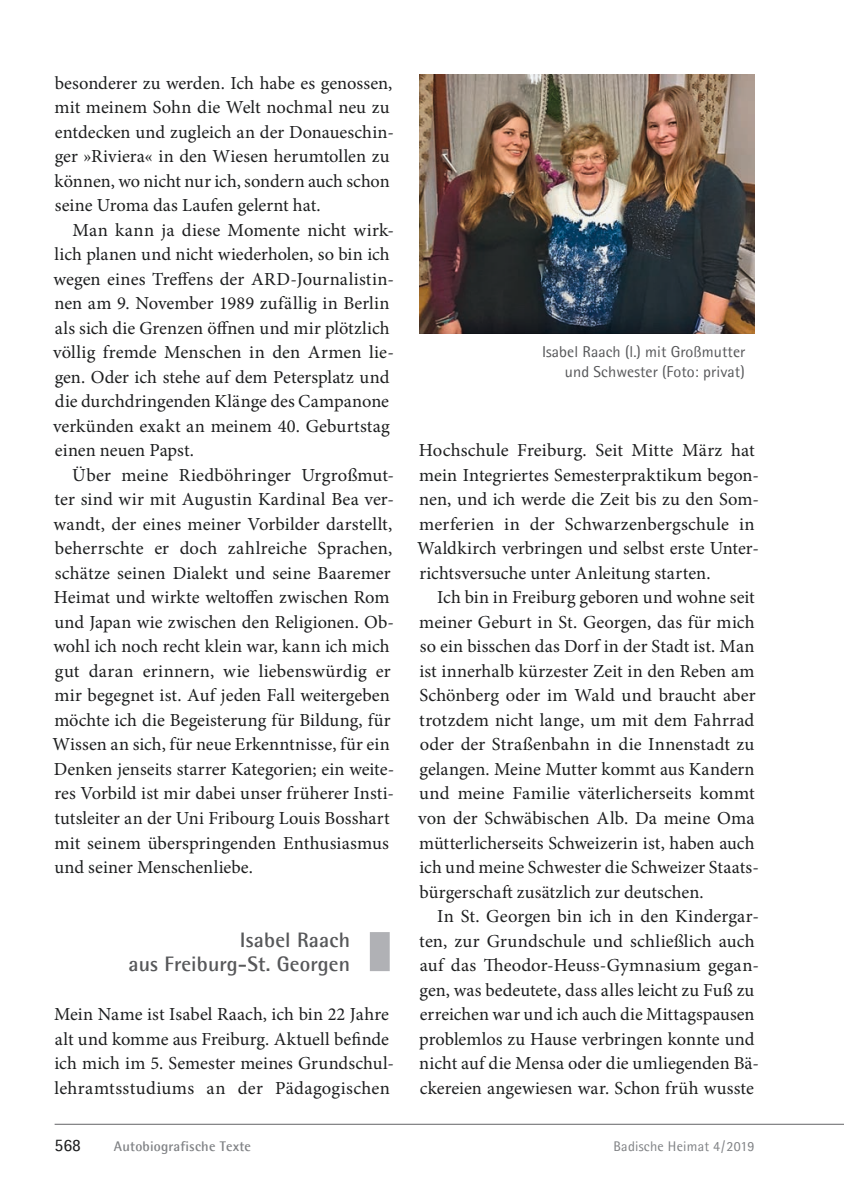
<style>
.page{position:relative;width:844px;height:1191px;background:#fff}
.page>*{position:absolute;margin:0;border:0;box-sizing:border-box;transform-origin:0 0}
.t1{font:700 21px/24.5px "Agfa Rotis Semisans";letter-spacing:.01em;color:#57585a;text-align:right}
.t2{font:18.38px/24.5px "Minion Pro";letter-spacing:.005em;color:#1d1e1f}
.t3{font:17.5px "Agfa Rotis Semisans";color:#1d1e1f}
.t4{font:15.75px/20.1px "Agfa Rotis Semisans";letter-spacing:.005em;color:#57585a;text-align:right}
.t5{font:700 14px "Agfa Rotis Semisans";letter-spacing:.015em;color:#808285}
.t6{font:14px "Agfa Rotis Semisans";letter-spacing:.015em;color:#808285}
</style>
<div class="page">
<hr style="left:55px;top:1124px;width:788px;height:1px;background:#636366">
<div style="left:370px;top:932px;width:19px;height:39px;background:#b0b1b5"></div>
<img style="left:419px;top:74px;width:335px;height:260px">
<p class="t2" style="left:55px;top:72px;width:339px">besonderer zu werden. Ich habe es genossen,</p>
<p class="t2" style="left:54px;top:97px;width:336px">mit meinem Sohn die Welt nochmal neu zu</p>
<p class="t2" style="left:55px;top:121px;width:340px">entdecken und zugleich an der Donaueschin-</p>
<p class="t2" style="left:55px;top:146px;width:336px">ger »Riviera« in den Wiesen herumtollen zu</p>
<p class="t2" style="left:55px;top:170px;width:336px">können, wo nicht nur ich, sondern auch schon</p>
<p class="t2" style="left:55px;top:195px;width:267px">seine Uroma das Laufen gelernt hat.</p>
<p class="t2" style="left:72px;top:219px;width:323px">Man kann ja diese Momente nicht wirk-</p>
<p class="t2" style="left:55px;top:244px;width:336px">lich planen und nicht wiederholen, so bin ich</p>
<p class="t2" style="left:53px;top:268px;width:342px">wegen eines Treffens der ARD-Journalistin-</p>
<p class="t2" style="left:54px;top:293px;width:337px">nen am 9. November 1989 zufällig in Berlin</p>
<p class="t2" style="left:55px;top:317px;width:336px">als sich die Grenzen öffnen und mir plötzlich</p>
<p class="t2" style="left:53px;top:342px;width:342px">völlig fremde Menschen in den Armen lie-</p>
<p class="t2" style="left:55px;top:366px;width:336px">gen. Oder ich stehe auf dem Petersplatz und</p>
<p class="t2" style="left:55px;top:391px;width:335px">die durchdringenden Klänge des Campanone</p>
<p class="t2" style="left:53px;top:415px;width:338px">verkünden exakt an meinem 40. Geburtstag</p>
<p class="t2" style="left:55px;top:440px;width:141px">einen neuen Papst.</p>
<p class="t2" style="left:72px;top:464px;width:323px">Über meine Riedböhringer Urgroßmut-</p>
<p class="t2" style="left:54px;top:489px;width:341px">ter sind wir mit Augustin Kardinal Bea ver-</p>
<p class="t2" style="left:53px;top:513px;width:340px">wandt, der eines meiner Vorbilder darstellt,</p>
<p class="t2" style="left:55px;top:537px;width:339px">beherrschte er doch zahlreiche Sprachen,</p>
<p class="t2" style="left:55px;top:562px;width:337px">schätze seinen Dialekt und seine Baaremer</p>
<p class="t2" style="left:54px;top:587px;width:337px">Heimat und wirkte weltoffen zwischen Rom</p>
<p class="t2" style="left:54px;top:611px;width:341px">und Japan wie zwischen den Religionen. Ob-</p>
<p class="t2" style="left:53px;top:636px;width:337px">wohl ich noch recht klein war, kann ich mich</p>
<p class="t2" style="left:55px;top:660px;width:337px">gut daran erinnern, wie liebenswürdig er</p>
<p class="t2" style="left:54px;top:685px;width:337px">mir begegnet ist. Auf jeden Fall weitergeben</p>
<p class="t2" style="left:54px;top:709px;width:338px">möchte ich die Begeisterung für Bildung, für</p>
<p class="t2" style="left:52px;top:734px;width:339px">Wissen an sich, für neue Erkenntnisse, für ein</p>
<p class="t2" style="left:54px;top:758px;width:342px">Denken jenseits starrer Kategorien; ein weite-</p>
<p class="t2" style="left:54px;top:782px;width:341px">res Vorbild ist mir dabei unser früherer Insti-</p>
<p class="t2" style="left:54px;top:807px;width:337px">tutsleiter an der Uni Fribourg Louis Bosshart</p>
<p class="t2" style="left:54px;top:832px;width:336px">mit seinem überspringenden Enthusiasmus</p>
<p class="t2" style="left:54px;top:856px;width:200px">und seiner Menschenliebe.</p>
<p class="t1" style="left:128px;top:926px;width:223px">Isabel Raach<br>aus Freiburg-St. Georgen</p>
<p class="t2" style="left:54px;top:1003px;width:341px">Mein Name ist Isabel Raach, ich bin 22 Jahre alt und komme aus Freiburg. Aktuell befinde ich mich im 5. Semester meines Grundschul&shy;lehramtsstudiums an der Pädagogischen</p>
<p class="t4" style="left:542px;top:341px;width:205px">Isabel Raach (l.) mit Großmutter und Schwester (Foto: privat)</p>
<p class="t2" style="left:419px;top:440px;width:337px">Hochschule Freiburg. Seit Mitte März hat</p>
<p class="t2" style="left:419px;top:464px;width:341px">mein Integriertes Semesterpraktikum begon-</p>
<p class="t2" style="left:419px;top:489px;width:341px">nen, und ich werde die Zeit bis zu den Som-</p>
<p class="t2" style="left:419px;top:513px;width:337px">merferien in der Schwarzenbergschule in</p>
<p class="t2" style="left:417px;top:538px;width:343px">Waldkirch verbringen und selbst erste Unter-</p>
<p class="t2" style="left:419px;top:562px;width:293px">richtsversuche unter Anleitung starten.</p>
<p class="t2" style="left:437px;top:587px;width:319px">Ich bin in Freiburg geboren und wohne seit</p>
<p class="t2" style="left:419px;top:611px;width:337px">meiner Geburt in St. Georgen, das für mich</p>
<p class="t2" style="left:419px;top:636px;width:336px">so ein bisschen das Dorf in der Stadt ist. Man</p>
<p class="t2" style="left:419px;top:660px;width:336px">ist innerhalb kürzester Zeit in den Reben am</p>
<p class="t2" style="left:419px;top:685px;width:338px">Schönberg oder im Wald und braucht aber</p>
<p class="t2" style="left:419px;top:709px;width:336px">trotzdem nicht lange, um mit dem Fahrrad</p>
<p class="t2" style="left:420px;top:734px;width:336px">oder der Straßenbahn in die Innenstadt zu</p>
<p class="t2" style="left:419px;top:758px;width:336px">gelangen. Meine Mutter kommt aus Kandern</p>
<p class="t2" style="left:419px;top:783px;width:337px">und meine Familie väterlicherseits kommt</p>
<p class="t2" style="left:418px;top:807px;width:338px">von der Schwäbischen Alb. Da meine Oma</p>
<p class="t2" style="left:419px;top:832px;width:336px">mütterlicherseits Schweizerin ist, haben auch</p>
<p class="t2" style="left:419px;top:856px;width:341px">ich und meine Schwester die Schweizer Staats-</p>
<p class="t2" style="left:419px;top:881px;width:285px">bürgerschaft zusätzlich zur deutschen.</p>
<p class="t2" style="left:437px;top:905px;width:323px">In St. Georgen bin ich in den Kindergar-</p>
<p class="t2" style="left:419px;top:930px;width:337px">ten, zur Grundschule und schließlich auch</p>
<p class="t2" style="left:419px;top:954px;width:340px">auf das Theodor-Heuss-Gymnasium gegan-</p>
<p class="t2" style="left:419px;top:979px;width:336px">gen, was bedeutete, dass alles leicht zu Fuß zu</p>
<p class="t2" style="left:420px;top:1003px;width:336px">erreichen war und ich auch die Mittagspausen</p>
<p class="t2" style="left:419px;top:1028px;width:336px">problemlos zu Hause verbringen konnte und</p>
<p class="t2" style="left:419px;top:1052px;width:341px">nicht auf die Mensa oder die umliegenden Bä-</p>
<p class="t2" style="left:420px;top:1077px;width:335px">ckereien angewiesen war. Schon früh wusste</p>
<p class="t3" style="left:55px;top:1134px;width:28px">568</p>
<p class="t5" style="left:114px;top:1137px;width:139px">Autobiografische Texte</p>
<p class="t6" style="left:613px;top:1137px;width:142px">Badische Heimat 4 / 2019</p>
</div>
